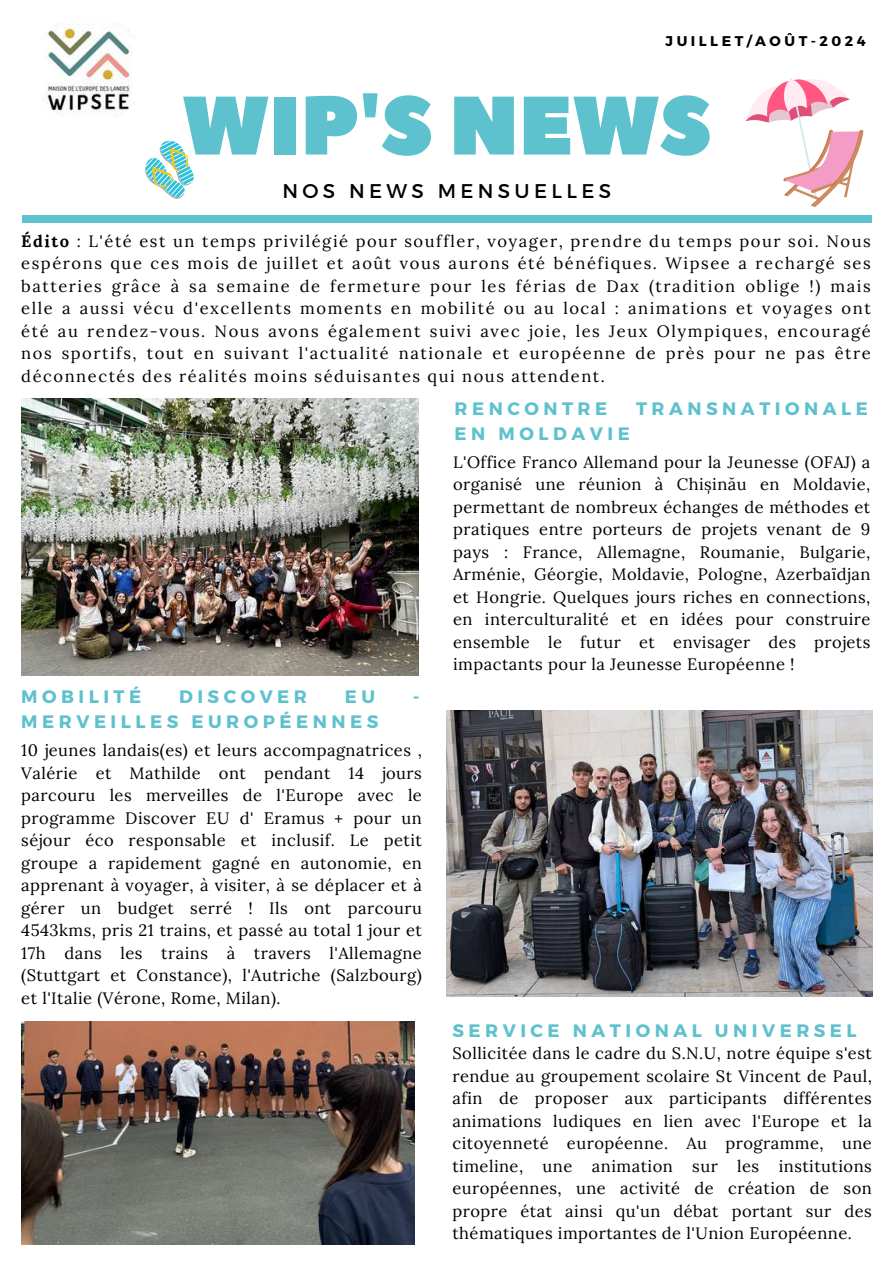
<style>
.page{position:relative;width:894px;height:1264px;background:#fff}
.page>*{position:absolute;margin:0;border:0;box-sizing:border-box;transform-origin:0 0}
.t1{font:82.65px "Peace Sans";color:#5ec1ce}
.t2{font:19.8px "Montserrat";letter-spacing:.22em;color:#000}
.t3{font:700 18px "Montserrat";letter-spacing:.25em;color:#5ec1ce}
.t4{font:16.5px/22.5px "Lora";letter-spacing:.03em;color:#000;text-align:justify}
.t5{font:700 14.1px "Montserrat";letter-spacing:.25em;color:#000}
.s1{font-weight:700}
</style>
<div class="page">
<img style="left:43px;top:23px;width:93px;height:94px">
<div style="left:22px;top:216px;width:849px;height:6px;background:#5ec1ce"></div>
<img style="left:21px;top:399px;width:397px;height:276px">
<img style="left:446px;top:710px;width:426px;height:286px">
<svg style="left:745px;top:78px;width:118px;height:129px"></svg>
<svg style="left:145px;top:140px;width:49px;height:59px"></svg>
<img style="left:21px;top:1021px;width:393px;height:223px">
<p class="t5" style="left:665px;top:32px;width:202px">JUILLET/AOÛT-2024</p>
<h1 class="t1" style="left:182px;top:71px;width:530px">WIP'S NEWS</h1>
<p class="t2" style="left:282px;top:178px;width:330px">NOS NEWS MENSUELLES</p>
<p class="t4" style="left:21px;top:229px;width:850px"><span class="s1">Édito</span> : L'été est un temps privilégié pour souffler, voyager, prendre du temps pour soi. Nous espérons que ces mois de juillet et août vous aurons été bénéfiques. Wipsee a rechargé ses batteries grâce à sa semaine de fermeture pour les férias de Dax (tradition oblige !) mais elle a aussi vécu d'excellents moments en mobilité ou au local : animations et voyages ont été au rendez-vous. Nous avons également suivi avec joie, les Jeux Olympiques, encouragé nos sportifs, tout en suivant l'actualité nationale et européenne de près pour ne pas être déconnectés des réalités moins séduisantes qui nous attendent.</p>
<p class="t3" style="left:454px;top:397px;width:154px">RENCONTRE</p>
<p class="t3" style="left:636px;top:397px;width:233px">TRANSNATIONALE</p>
<p class="t3" style="left:454px;top:421px;width:177px">EN MOLDAVIE</p>
<p class="t3" style="left:21px;top:685px;width:121px">MOBILITÉ</p>
<p class="t3" style="left:179px;top:685px;width:129px">DISCOVER</p>
<p class="t3" style="left:345px;top:685px;width:32px">E U</p>
<p class="t3" style="left:413px;top:685px;width:8px">-</p>
<p class="t3" style="left:21px;top:710px;width:358px">MERVEILLES EUROPÉENNES</p>
<p class="t4" style="left:21px;top:739px;width:402px">10 jeunes landais(es) et leurs accompagnatrices , Valérie et Mathilde ont pendant 14 jours parcouru les merveilles de l'Europe avec le programme Discover EU d' Eramus + pour un séjour éco responsable et inclusif. Le petit groupe a rapidement gagné en autonomie, en apprenant à voyager, à visiter, à se déplacer et à gérer un budget serré ! Ils ont parcouru 4543kms, pris 21 trains, et passé au total 1 jour et 17h dans les trains à travers l'Allemagne (Stuttgart et Constance), l'Autriche (Salzbourg) et l'Italie (Vérone, Rome, Milan).</p>
<p class="t4" style="left:453px;top:450px;width:418px">L'Office Franco Allemand pour la Jeunesse (OFAJ) a organisé une réunion à Chișinău en Moldavie, permettant de nombreux échanges de méthodes et pratiques entre porteurs de projets venant de 9 pays : France, Allemagne, Roumanie, Bulgarie, Arménie, Géorgie, Moldavie, Pologne, Azerbaïdjan et Hongrie. Quelques jours riches en connections, en interculturalité et en idées pour construire ensemble le futur et envisager des projets impactants pour la Jeunesse Européenne !</p>
<p class="t3" style="left:452px;top:1019px;width:405px">SERVICE NATIONAL UNIVERSEL</p>
<p class="t4" style="left:452px;top:1041px;width:421px">Sollicitée dans le cadre du S.N.U, notre équipe s'est rendue au groupement scolaire St Vincent de Paul, afin de proposer aux participants différentes animations ludiques en lien avec l'Europe et la citoyenneté européenne. Au programme, une timeline, une animation sur les institutions européennes, une activité de création de son propre état ainsi qu'un débat portant sur des thématiques importantes de l'Union Européenne.</p>
</div>
